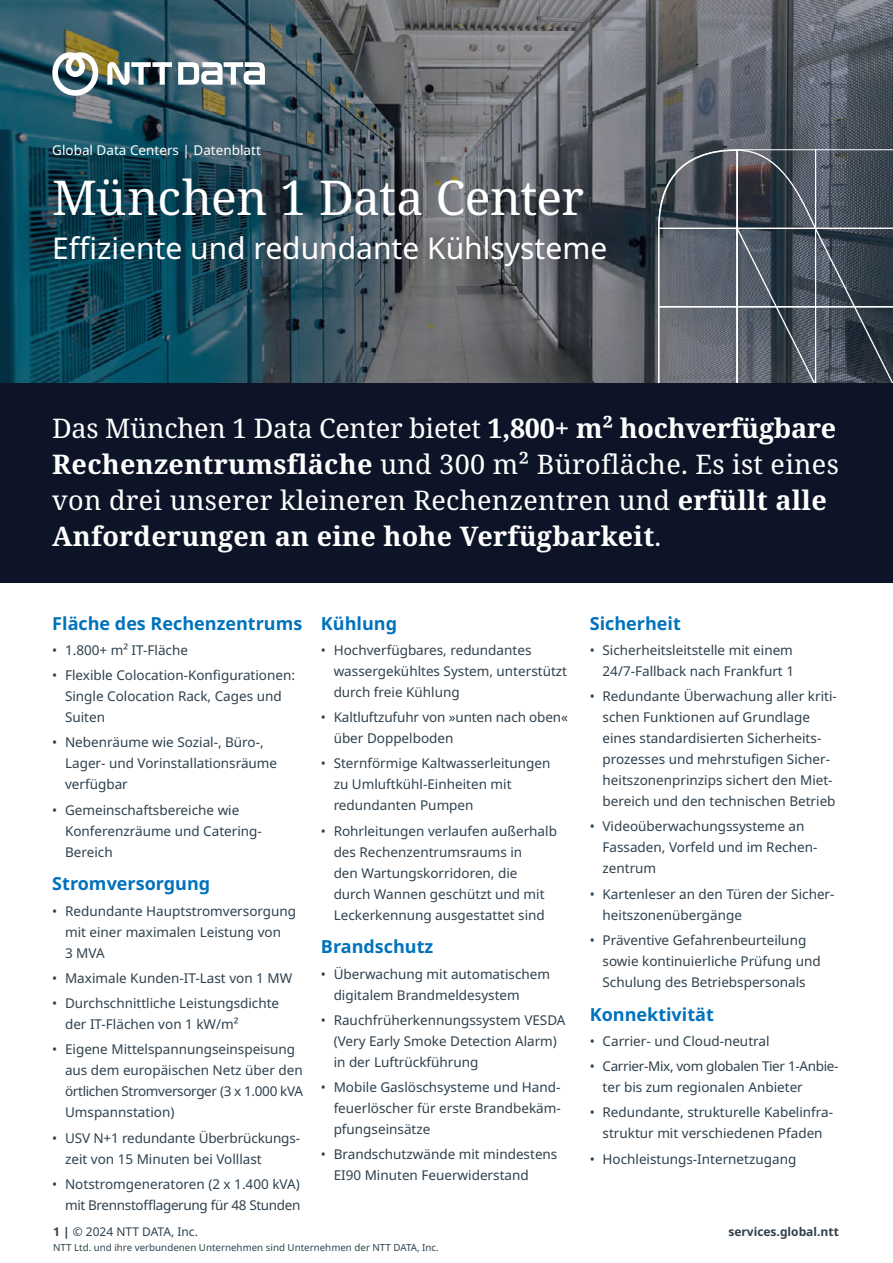
<style>
.page{position:relative;width:893px;height:1263px;background:#fff}
.page>*{position:absolute;margin:0;border:0;box-sizing:border-box;transform-origin:0 0}
.t1{font:48px "Noto Serif";letter-spacing:-.015em;color:#fff}
.t2{font:30px "Noto Sans";color:#fff}
.t3{font:27px/36px "Noto Serif";letter-spacing:.01em;color:#fff}
.t4{font:700 18px "Noto Sans";color:#0072bc}
.t5{font:13.5px/21px "Noto Sans";color:#2e404d}
.t6{font:13.5px/21px "Noto Sans";color:#2f414e}
.t7{font:13.5px/21px "Noto Sans";letter-spacing:-.025em;color:#2f414e;text-align:right}
.t8{font:13.5px/21px "Noto Sans";letter-spacing:-.025em;color:#2e404d}
.t9{font:13.5px "Noto Sans";color:#fff}
.t10{font:700 12px "Noto Sans";color:#2f414e}
.t11{font:12px "Noto Sans";color:#2f414e}
.t12{font:9.75px "Noto Sans";color:#2e424e}
.s1{font-weight:700}
</style>
<div class="page">
<svg style="left:0;top:0;width:893px;height:383px;background:#445963"></svg>
<svg style="left:52px;top:52px;width:46px;height:44px"></svg>
<svg style="left:178px;top:62px;width:87px;height:23px"></svg>
<svg style="left:107px;top:62px;width:65px;height:23px"></svg>
<svg style="left:658px;top:149px;width:235px;height:234px;background:#515962"></svg>
<div style="left:0;top:383px;width:893px;height:200px;background:#0d1427"></div>
<p class="t9" style="left:52px;top:140px;width:210px">Global Data Centers | Datenblatt</p>
<h1 class="t1" style="left:52px;top:165px;width:533px">München 1 Data Center</h1>
<h2 class="t2" style="left:52px;top:226px;width:556px">Effiziente und redundante Kühlsysteme</h2>
<h3 class="t3" style="left:52px;top:411px;width:788px">Das München 1 Data Center bietet <span class="s1">1,800+ m² hochverfügbare Rechenzentrumsfläche</span> und 300 m² Bürofläche. Es ist eines von drei unserer kleineren Rechenzentren und <span class="s1">erfüllt alle Anforderungen an eine hohe Verfügbarkeit</span>.</h3>
<h3 class="t4" style="left:52px;top:610px;width:252px">Fläche des Rechenzentrums</h3>
<p class="t5" style="left:52px;top:640px;width:137px">• 1.800+ m² IT-Fläche</p>
<p class="t5" style="left:65px;top:665px;width:231px;text-indent:-13px">• Flexible Colocation-Konfigurationen:<br>Single Colocation Rack, Cages und<br>Suiten</p>
<p class="t5" style="left:65px;top:732px;width:214px;text-indent:-13px">• Nebenräume wie Sozial-, Büro-,<br>Lager- und Vorinstallationsräume verfügbar</p>
<p class="t5" style="left:65px;top:799px;width:198px;text-indent:-13px">• Gemeinschaftsbereiche wie<br>Konferenzräume und Catering-<br>Bereich</p>
<h3 class="t4" style="left:52px;top:871px;width:159px">Stromversorgung</h3>
<p class="t6" style="left:65px;top:900px;width:233px;text-indent:-13px">• Redundante Hauptstromversorgung mit einer maximalen Leistung von<br>3 MVA</p>
<p class="t6" style="left:52px;top:968px;width:241px">• Maximale Kunden-IT-Last von 1 MW</p>
<p class="t6" style="left:65px;top:993px;width:216px;text-indent:-13px">• Durchschnittliche Leistungsdichte der IT-Flächen von 1 kW/m²</p>
<p class="t6" style="left:65px;top:1039px;width:239px;text-indent:-13px">• Eigene Mittelspannungseinspeisung aus dem europäischen Netz über den örtlichen Stromversorger (3 x 1.000 kVA<br>Umspannstation)</p>
<p class="t6" style="left:65px;top:1128px;width:236px;text-indent:-13px">• USV N+1 redundante Überbrückungs&shy;zeit von 15 Minuten bei Volllast</p>
<p class="t7" style="left:52px;top:1174px;width:250px">• Notstromgeneratoren (2 x 1.400 kVA) mit Brennstofflagerung für 48 Stunden</p>
<h3 class="t4" style="left:321px;top:610px;width:78px">Kühlung</h3>
<p class="t6" style="left:334px;top:640px;width:235px;text-indent:-13px">• Hochverfügbares, redundantes wassergekühltes System, unterstützt durch freie Kühlung</p>
<p class="t6" style="left:334px;top:707px;width:236px;text-indent:-13px">• Kaltluftzufuhr von »unten nach oben« über Doppelboden</p>
<p class="t6" style="left:334px;top:753px;width:218px;text-indent:-13px">• Sternförmige Kaltwasserleitungen zu Umluftkühl-Einheiten mit redundanten Pumpen</p>
<p class="t6" style="left:334px;top:820px;width:225px;text-indent:-13px">• Rohrleitungen verlaufen außerhalb des Rechenzentrumsraums in<br>den Wartungskorridoren, die durch Wannen geschützt und mit<br>Leckerkennung ausgestattet sind</p>
<h3 class="t4" style="left:321px;top:934px;width:114px">Brandschutz</h3>
<p class="t5" style="left:334px;top:963px;width:218px;text-indent:-13px">• Überwachung mit automatischem digitalem Brandmeldesystem</p>
<p class="t5" style="left:334px;top:1010px;width:233px;text-indent:-13px">• Rauchfrüherkennungssystem VESDA (Very Early Smoke Detection Alarm) in der Luftrückführung</p>
<p class="t5" style="left:334px;top:1077px;width:229px;text-align:justify;text-indent:-13px">• Mobile Gaslöschsysteme und Hand&shy;feuerlöscher für erste Brandbekäm&shy;pfungseinsätze</p>
<p class="t5" style="left:334px;top:1144px;width:225px;text-indent:-13px">• Brandschutzwände mit mindestens<br>EI90 Minuten Feuerwiderstand</p>
<p class="t11" style="left:53px;top:1223px;width:146px"><span class="s1">1 |</span> © 2024 NTT DATA, Inc.</p>
<p class="t12" style="left:53px;top:1241px;width:387px">NTT Ltd. und ihre verbundenen Unternehmen sind Unternehmen der NTT DATA, Inc.</p>
<h3 class="t4" style="left:590px;top:610px;width:93px">Sicherheit</h3>
<p class="t5" style="left:590px;top:640px;width:206px;text-align:right">• Sicherheitsleitstelle mit einem<br>24/7-Fallback nach Frankfurt 1</p>
<p class="t5" style="left:603px;top:686px;width:236px;text-indent:-13px">• Redundante Überwachung aller kriti&shy;schen Funktionen auf Grundlage eines standardisierten Sicherheits&shy;prozesses und mehrstufigen Sicher&shy;heitszonenprinzips sichert den Miet&shy;bereich und den technischen Betrieb</p>
<p class="t5" style="left:603px;top:816px;width:216px;text-indent:-13px">• Videoüberwachungssysteme an<br>Fassaden, Vorfeld und im Rechen&shy;zentrum</p>
<p class="t5" style="left:603px;top:884px;width:233px;text-indent:-13px">• Kartenleser an den Türen der Sicher&shy;heitszonenübergänge</p>
<p class="t5" style="left:603px;top:930px;width:220px;text-indent:-13px">• Präventive Gefahrenbeurteilung sowie kontinuierliche Prüfung und<br>Schulung des Betriebspersonals</p>
<h3 class="t4" style="left:590px;top:1001px;width:126px">Konnektivität</h3>
<p class="t5" style="left:590px;top:1031px;width:181px">• Carrier- und Cloud-neutral</p>
<p class="t8" style="left:603px;top:1056px;width:237px;text-indent:-13px">• Carrier-Mix, vom globalen Tier 1-Anbie&shy;ter bis zum regionalen Anbieter</p>
<p class="t5" style="left:590px;top:1102px;width:245px;text-align:center">• Redundante, strukturelle Kabelinfra&shy;struktur mit verschiedenen Pfaden</p>
<p class="t5" style="left:590px;top:1148px;width:208px">• Hochleistungs-Internetzugang</p>
<p class="t10" style="left:728px;top:1223px;width:112px">services.global.ntt</p>
</div>
